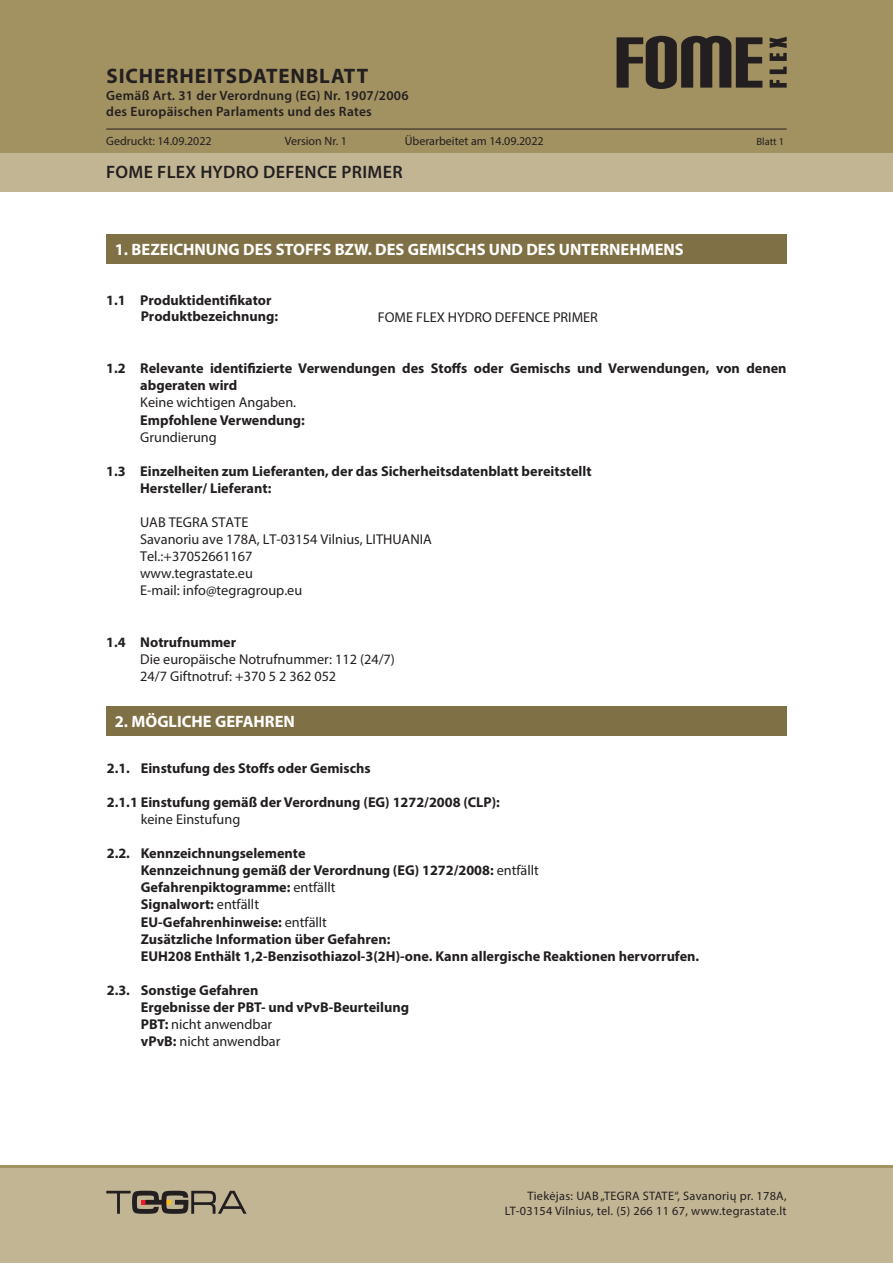
<style>
.page{position:relative;width:893px;height:1263px;background:#fff}
.page>*{position:absolute;margin:0;border:0;box-sizing:border-box;transform-origin:0 0}
.Pavadinimas{font:700 21px "Myriad Pro";letter-spacing:.04em;color:#231f20}
.t1{font:600 18px "Myriad Pro";letter-spacing:.02em;color:#231f20}
.Skyrius_baltas{font:700 16.5px "Myriad Pro";color:#fff}
._1_1_skyrius_Boldas{font:700 14.25px "Myriad Pro";color:#231f20}
.Tekstas_paprastas{font:700 14.25px/17.1px "Myriad Pro";color:#231f20}
.Tekstas_paprastas-2{font:14.25px/17px "Myriad Pro";color:#231f20}
._1_1_skyrius_Boldas-2{font:14.25px "Myriad Pro";color:#231f20}
.Pavadinimas-2{font:600 13.5px/16.2px "Myriad Pro";letter-spacing:.02em;color:#231f20}
.t2{font:12.3px/14.7px "Myriad Pro";letter-spacing:.025em;color:#231f20;text-align:right}
.Pavadinimas-3{font:12px "Myriad Pro";color:#231f20}
.Pavadinimas-4{font:10.5px "Myriad Pro";color:#231f20}
.s1{font-weight:400}
.s2{font-weight:700}
</style>
<div class="page">
<div style="left:0;top:0;width:893px;height:191px;background:#a29161"></div>
<div style="left:0;top:153px;width:893px;height:38px;background:#c2b594"></div>
<div style="left:0;top:1165px;width:893px;height:98px;background:#c2b594"></div>
<hr style="left:0;top:1165px;width:893px;height:2px;background:#a29161">
<svg style="left:770px;top:80px;width:17px;height:8px"></svg>
<svg style="left:770px;top:67px;width:17px;height:7px"></svg>
<svg style="left:770px;top:37px;width:17px;height:24px"></svg>
<svg style="left:617px;top:36px;width:145px;height:53px"></svg>
<svg style="left:106px;top:1191px;width:141px;height:23px"></svg>
<hr style="left:106px;top:129px;width:681px;height:1px;background:#231f20">
<div style="left:106px;top:234px;width:681px;height:30px;background:#7f7045"></div>
<div style="left:106px;top:706px;width:681px;height:30px;background:#7f7045"></div>
<p class="Pavadinimas" style="left:107px;top:63px;width:263px">SICHERHEITSDATENBLATT</p>
<p class="Pavadinimas-2" style="left:106px;top:87px;width:304px">Gemäß Art. 31 der Verordnung (EG) Nr. 1907/2006 des Europäischen Parlaments und des Rates</p>
<p class="Pavadinimas-3" style="left:106px;top:133px;width:107px">Gedruckt: 14.09.2022</p>
<p class="Pavadinimas-3" style="left:285px;top:133px;width:64px">Version Nr. 1</p>
<p class="Pavadinimas-3" style="left:405px;top:133px;width:140px">Überarbeitet am 14.09.2022</p>
<p class="Pavadinimas-4" style="left:757px;top:135px;width:29px">Blatt 1</p>
<p class="t1" style="left:106px;top:160px;width:298px">FOME FLEX HYDRO DEFENCE PRIMER</p>
<p class="Skyrius_baltas" style="left:115px;top:238px;width:570px">1. BEZEICHNUNG DES STOFFS BZW. DES GEMISCHS UND DES UNTERNEHMENS</p>
<p class="Tekstas_paprastas" style="left:106px;top:291px;width:167px">1.1 Produktidentifikator</p>
<p class="Tekstas_paprastas" style="left:141px;top:308px;width:139px">Produktbezeichnung:</p>
<p class="Tekstas_paprastas-2" style="left:378px;top:308px;width:221px">FOME FLEX HYDRO DEFENCE PRIMER</p>
<p class="Tekstas_paprastas" style="left:140px;top:359px;width:648px;text-indent:-34px">1.2 Relevante identifizierte Verwendungen des Stoffs oder Gemischs und Verwendungen, von denen abgeraten wird</p>
<p class="Tekstas_paprastas-2" style="left:140px;top:394px;width:157px">Keine wichtigen Angaben.</p>
<p class="Tekstas_paprastas" style="left:140px;top:411px;width:166px">Empfohlene Verwendung:</p>
<p class="Tekstas_paprastas-2" style="left:140px;top:428px;width:78px">Grundierung</p>
<p class="Tekstas_paprastas" style="left:106px;top:462px;width:487px">1.3 Einzelheiten zum Lieferanten, der das Sicherheitsdatenblatt bereitstellt</p>
<p class="Tekstas_paprastas" style="left:140px;top:479px;width:133px">Hersteller/ Lieferant:</p>
<p class="Tekstas_paprastas-2" style="left:140px;top:513px;width:293px">UAB TEGRA STATE<br>Savanoriu ave 178A, LT-03154 Vilnius, LITHUANIA<br>Tel.:+37052661167<br>www.tegrastate.eu<br>E-mail: info@tegragroup.eu</p>
<p class="Tekstas_paprastas" style="left:106px;top:633px;width:131px">1.4 Notrufnummer</p>
<p class="Tekstas_paprastas-2" style="left:140px;top:650px;width:256px">Die europäische Notrufnummer: 112 (24/7)</p>
<p class="Tekstas_paprastas-2" style="left:140px;top:668px;width:197px">24/7 Giftnotruf: +370 5 2 362 052</p>
<p class="Skyrius_baltas" style="left:115px;top:711px;width:182px">2. MÖGLICHE GEFAHREN</p>
<p class="_1_1_skyrius_Boldas" style="left:107px;top:758px;width:265px">2.1. Einstufung des Stoffs oder Gemischs</p>
<p class="_1_1_skyrius_Boldas" style="left:107px;top:793px;width:395px">2.1.1 Einstufung gemäß der Verordnung (EG) 1272/2008 (CLP):</p>
<p class="Tekstas_paprastas-2" style="left:141px;top:810px;width:101px">keine Einstufung</p>
<p class="_1_1_skyrius_Boldas" style="left:107px;top:844px;width:200px">2.2. Kennzeichnungselemente</p>
<p class="_1_1_skyrius_Boldas" style="left:141px;top:861px;width:400px">Kennzeichnung gemäß der Verordnung (EG) 1272/2008: <span class="s1">entfällt</span></p>
<p class="_1_1_skyrius_Boldas" style="left:141px;top:878px;width:196px">Gefahrenpiktogramme: <span class="s1">entfällt</span></p>
<p class="_1_1_skyrius_Boldas" style="left:141px;top:895px;width:120px">Signalwort: <span class="s1">entfällt</span></p>
<p class="_1_1_skyrius_Boldas" style="left:141px;top:912px;width:188px">EU-Gefahrenhinweise: <span class="s1">entfällt</span></p>
<p class="_1_1_skyrius_Boldas" style="left:141px;top:929px;width:251px">Zusätzliche Information über Gefahren:</p>
<p class="_1_1_skyrius_Boldas" style="left:141px;top:947px;width:560px">EUH208 Enthält 1,2-Benzisothiazol-3(2H)-one. Kann allergische Reaktionen hervorrufen.</p>
<p class="_1_1_skyrius_Boldas" style="left:107px;top:981px;width:153px">2.3. Sonstige Gefahren</p>
<p class="_1_1_skyrius_Boldas" style="left:141px;top:998px;width:270px">Ergebnisse der PBT- und vPvB-Beurteilung</p>
<p class="_1_1_skyrius_Boldas-2" style="left:141px;top:1015px;width:133px"><span class="s2">PBT:</span> nicht anwendbar</p>
<p class="_1_1_skyrius_Boldas-2" style="left:141px;top:1033px;width:141px"><span class="s2">vPvB:</span> nicht anwendbar</p>
<p class="t2" style="left:505px;top:1188px;width:283px">Tiekėjas: UAB „TEGRA STATE“, Savanorių pr. 178A,<br>LT-03154 Vilnius, tel. (5) 266 11 67, www.tegrastate.lt</p>
</div>
